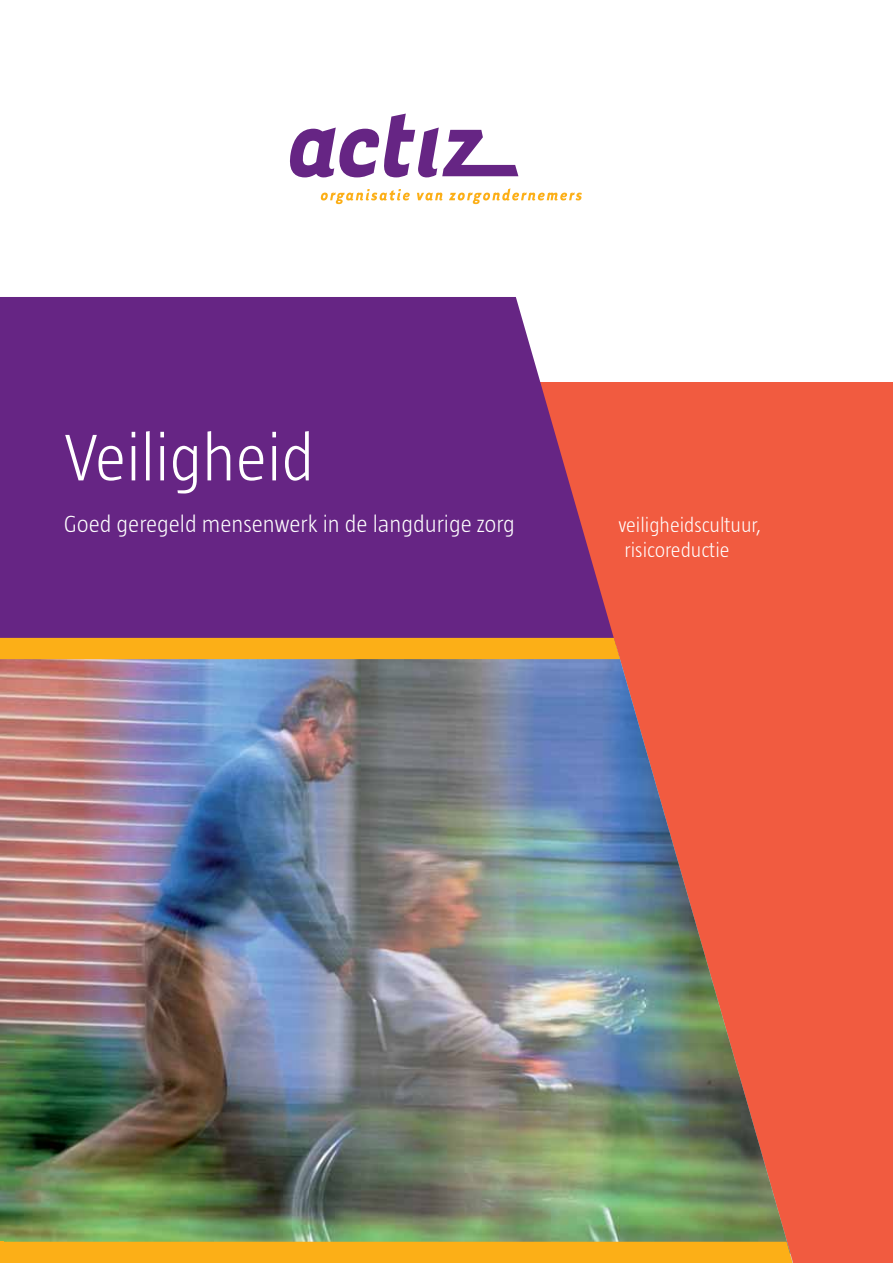
<style>
.page{position:relative;width:893px;height:1263px;background:#fff}
.page>*{position:absolute;margin:0;border:0;box-sizing:border-box;transform-origin:0 0}
.t1{font:300 67.5px "Taz";color:#fff}
.t2{font:300 24px "Taz";color:#fff}
.t3{font:300 21px/25.2px "Taz";color:#fff}
</style>
<div class="page">
<div style="left:359px;top:383px;width:534px;height:880px;background:#f15b40"></div>
<img style="left:0;top:659px;width:787px;height:583px">
<svg style="left:0;top:297px;width:619px;height:341px;background:#722f84"></svg>
<div style="left:3px;top:1242px;width:790px;height:21px;background:#fcaf17"></div>
<div style="left:0;top:638px;width:620px;height:21px;background:#fcaf17"></div>
<svg style="left:320px;top:189px;width:90px;height:15px"></svg>
<svg style="left:417px;top:192px;width:26px;height:8px"></svg>
<svg style="left:449px;top:188px;width:133px;height:16px"></svg>
<svg style="left:290px;top:114px;width:228px;height:63px"></svg>
<hr style="left:0;top:1242px;width:3px;height:21px;background:#fcaf17">
<h1 class="t1" style="left:64px;top:420px;width:252px">Veiligheid</h1>
<p class="t2" style="left:64px;top:510px;width:452px">Goed geregeld mensenwerk in de langdurige zorg</p>
<p class="t3" style="left:618px;top:512px;width:144px">veiligheidscultuur, risicoreductie</p>
</div>
